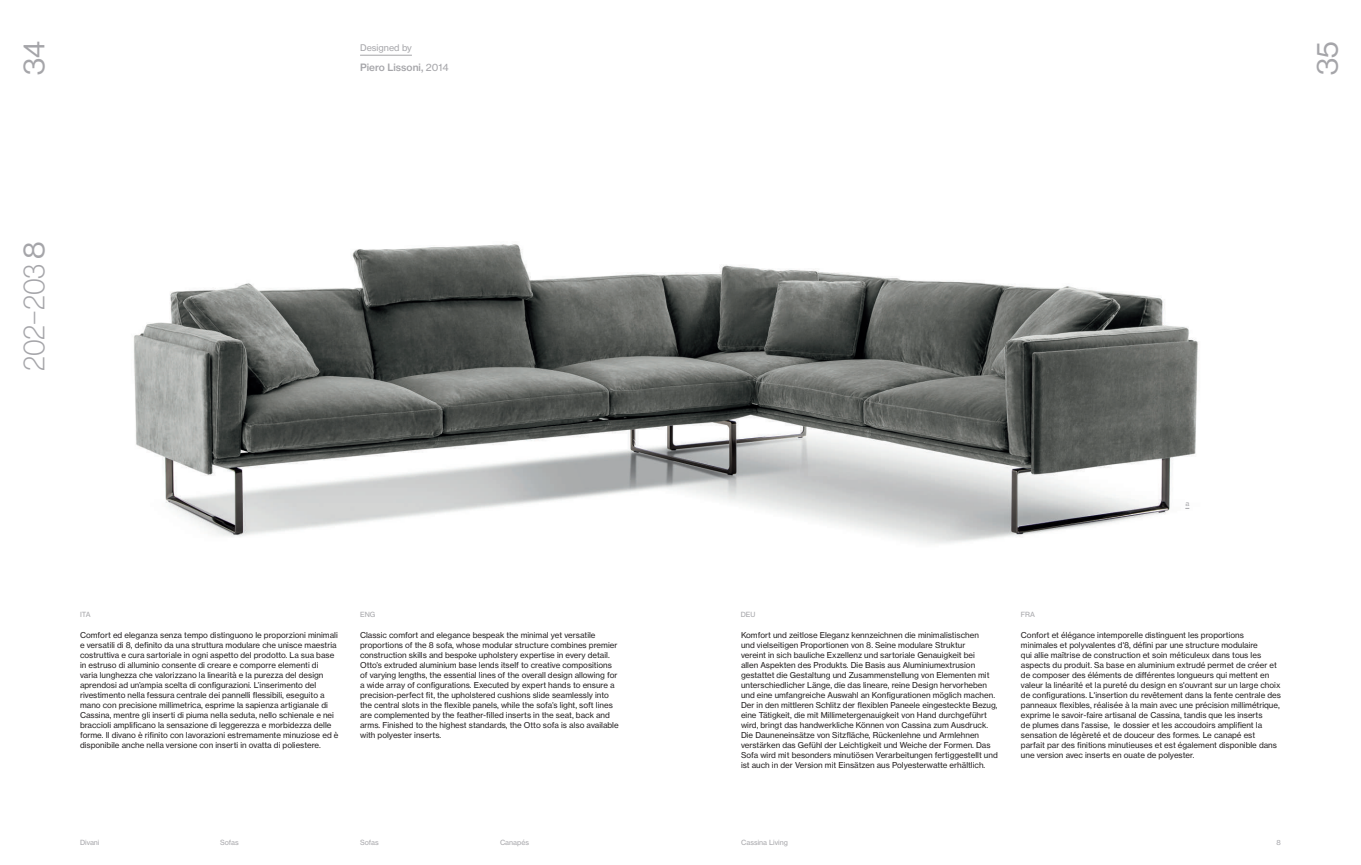
<style>
.page{position:relative;width:1361px;height:865px;background:#fff}
.page>*{position:absolute;margin:0;border:0;box-sizing:border-box;transform-origin:0 0}
.t1{font:100 30px "Haas Grot Disp 35";color:#a5a5a9}
.t2{font:30px "Haas Grot Disp 55 Roman";color:#a5a5a9}
.t3{font:500 10px "Haas Grot Text 65";color:#a5a5a9}
.t4{font:9px "Haas Grot Text 55 Roman";color:#a5a5a9}
.t5{font:8px/10px "Haas Grot Text 55 Roman";color:#231f20}
.t6{font:7px "Haas Grot Text 55 Roman";color:#a5a5a9}
.s1{font-family:"Haas Grot Text 55 Roman";font-weight:400}
.s2{font-family:"Haas Grot Disp 55 Roman";font-weight:400}
</style>
<div class="page">
<img style="left:134px;top:244px;width:1064px;height:300px">
<hr style="left:360px;top:55px;width:52px;height:1px;background:#a5a5a9">
<h1 class="t2" style="left:17px;top:75px;width:36px;rotate:-90deg">34</h1>
<h1 class="t2" style="left:1310px;top:75px;width:35px;rotate:-90deg">35</h1>
<p class="t4" style="left:360px;top:42px;width:53px">Designed by</p>
<p class="t3" style="left:360px;top:61px;width:90px">Piero Lissoni, <span class="s1">2014</span></p>
<h1 class="t1" style="left:17px;top:371px;width:131px;rotate:-90deg">202–203 <span class="s2">8</span></h1>
<p class="t6" style="left:80px;top:610px;width:12px">ITA</p>
<p class="t6" style="left:360px;top:610px;width:17px">ENG</p>
<p class="t6" style="left:741px;top:610px;width:16px">DEU</p>
<p class="t6" style="left:1021px;top:610px;width:16px">FRA</p>
<p class="t6" style="left:1185px;top:499px;width:5px">a</p>
<p class="t5" style="left:80px;top:630px;width:260px">Comfort ed eleganza senza tempo distinguono le proporzioni minimali e versatili di 8, definito da una struttura modulare che unisce maestria costruttiva e cura sartoriale in ogni aspetto del prodotto. La sua base in estruso di alluminio consente di creare e comporre elementi di<br>varia lunghezza che valorizzano la linearità e la purezza del design aprendosi ad un’ampia scelta di configurazioni. L’inserimento del rivestimento nella fessura centrale dei pannelli flessibili, eseguito a mano con precisione millimetrica, esprime la sapienza artigianale di Cassina, mentre gli inserti di piuma nella seduta, nello schienale e nei braccioli amplificano la sensazione di leggerezza e morbidezza delle forme. Il divano è rifinito con lavorazioni estremamente minuziose ed è disponibile anche nella versione con inserti in ovatta di poliestere.</p>
<p class="t5" style="left:360px;top:630px;width:260px">Classic comfort and elegance bespeak the minimal yet versatile proportions of the 8 sofa, whose modular structure combines premier construction skills and bespoke upholstery expertise in every detail.<br>Otto’s extruded aluminium base lends itself to creative compositions of varying lengths, the essential lines of the overall design allowing for a wide array of configurations. Executed by expert hands to ensure a precision-perfect fit, the upholstered cushions slide seamlessly into the central slots in the flexible panels, while the sofa’s light, soft lines are complemented by the feather-filled inserts in the seat, back and arms. Finished to the highest standards, the Otto sofa is also available with polyester inserts.</p>
<p class="t5" style="left:741px;top:630px;width:258px">Komfort und zeitlose Eleganz kennzeichnen die minimalistischen<br>und vielseitigen Proportionen von 8. Seine modulare Struktur<br>vereint in sich bauliche Exzellenz und sartoriale Genauigkeit bei<br>allen Aspekten des Produkts. Die Basis aus Aluminiumextrusion gestattet die Gestaltung und Zusammenstellung von Elementen mit unterschiedlicher Länge, die das lineare, reine Design hervorheben und eine umfangreiche Auswahl an Konfigurationen möglich machen.<br>Der in den mittleren Schlitz der flexiblen Paneele eingesteckte Bezug, eine Tätigkeit, die mit Millimetergenauigkeit von Hand durchgeführt wird, bringt das handwerkliche Können von Cassina zum Ausdruck.<br>Die Dauneneinsätze von Sitzfläche, Rückenlehne und Armlehnen verstärken das Gefühl der Leichtigkeit und Weiche der Formen. Das Sofa wird mit besonders minutiösen Verarbeitungen fertiggestellt und ist auch in der Version mit Einsätzen aus Polyesterwatte erhältlich.</p>
<p class="t5" style="left:1021px;top:630px;width:261px">Confort et élégance intemporelle distinguent les proportions minimales et polyvalentes d'8, défini par une structure modulaire<br>qui allie maîtrise de construction et soin méticuleux dans tous les aspects du produit. Sa base en aluminium extrudé permet de créer et de composer des éléments de différentes longueurs qui mettent en valeur la linéarité et la pureté du design en s'ouvrant sur un large choix de configurations. L'insertion du revêtement dans la fente centrale des panneaux flexibles, réalisée à la main avec une précision millimétrique, exprime le savoir-faire artisanal de Cassina, tandis que les inserts<br>de plumes dans l'assise, le dossier et les accoudoirs amplifient la sensation de légèreté et de douceur des formes. Le canapé est parfait par des finitions minutieuses et est également disponible dans une version avec inserts en ouate de polyester.</p>
<p class="t6" style="left:80px;top:838px;width:21px">Divani</p>
<p class="t6" style="left:220px;top:838px;width:20px">Sofas</p>
<p class="t6" style="left:360px;top:838px;width:20px">Sofas</p>
<p class="t6" style="left:500px;top:838px;width:31px">Canapés</p>
<p class="t6" style="left:741px;top:838px;width:48px">Cassina Living</p>
<p class="t6" style="left:1276px;top:838px;width:6px">8</p>
</div>
